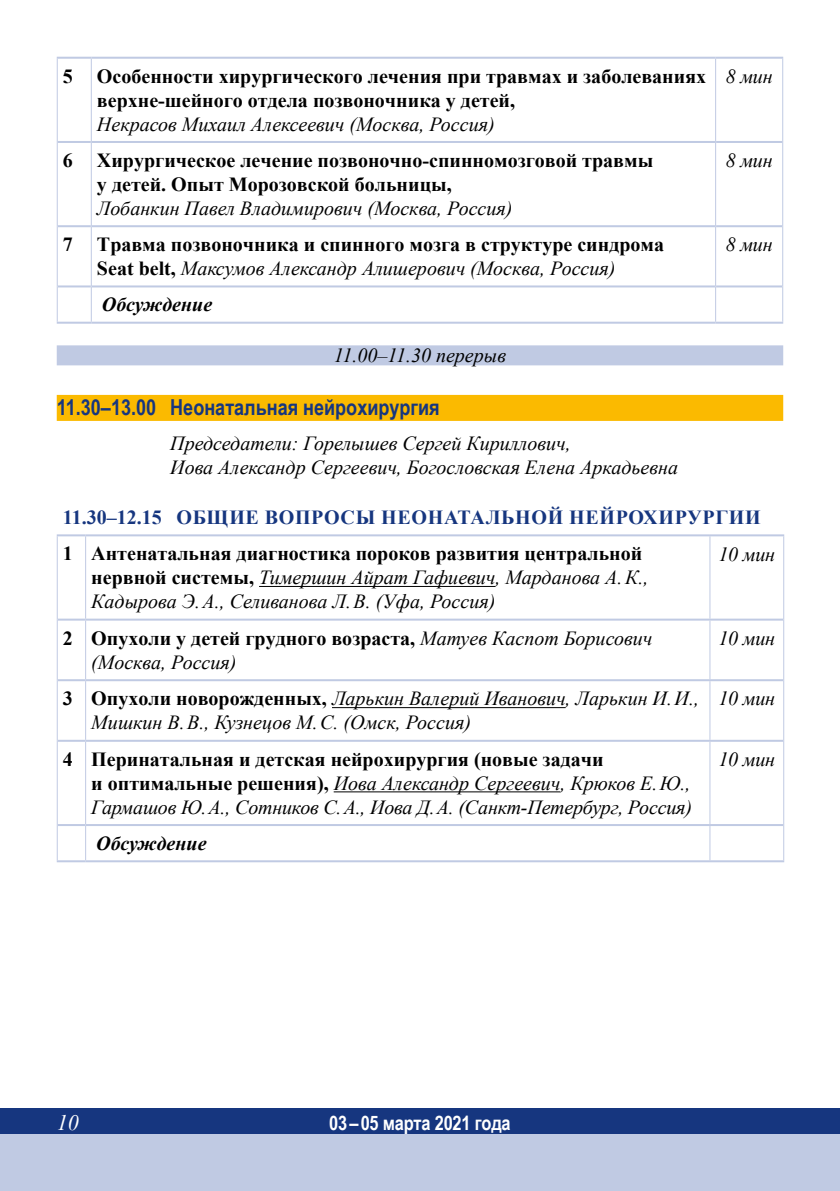
<style>
.page{position:relative;width:840px;height:1191px;background:#fff}
.page>*{position:absolute;margin:0;border:0;box-sizing:border-box;transform-origin:0 0}
.t1{font:700 22px "Arial Narrow";color:#16367f}
.t2{font:italic 22px "Times New Roman";color:#fff}
.t3{font:italic 20px/24px "Times New Roman";color:#000}
.t4{font:700 20px/24px "Times New Roman";color:#000}
.t5{font:700 20px "Times New Roman";letter-spacing:.035em;color:#16367f}
.t6{font:700 20px "Times New Roman";color:#16367f}
.t7{font:italic 700 20px "Times New Roman";color:#000}
.t8{font:700 20px "Arial Narrow";letter-spacing:-.01em;color:#fff}
.s1{font-weight:400;font-style:italic}
.s2{font-weight:700;font-style:normal}
</style>
<div class="page">
<div style="left:0;top:1108px;width:839px;height:26px;background:#16367f"></div>
<div style="left:0;top:1134px;width:839px;height:57px;background:#c0cae3"></div>
<div style="left:57px;top:345px;width:725px;height:20px;background:#c0cae3"></div>
<div style="left:57px;top:395px;width:725px;height:26px;background:#fbba00"></div>
<hr style="left:57px;top:57px;width:34px;height:2px;background:#c0cae3">
<hr style="left:91px;top:57px;width:624px;height:2px;background:#c0cae3">
<hr style="left:715px;top:57px;width:67px;height:2px;background:#c0cae3">
<hr style="left:58px;top:141px;width:33px;height:2px;background:#c0cae3">
<hr style="left:92px;top:141px;width:622px;height:2px;background:#c0cae3">
<hr style="left:715px;top:141px;width:66px;height:2px;background:#c0cae3">
<hr style="left:58px;top:225px;width:33px;height:2px;background:#c0cae3">
<hr style="left:92px;top:225px;width:622px;height:2px;background:#c0cae3">
<hr style="left:715px;top:225px;width:66px;height:2px;background:#c0cae3">
<hr style="left:58px;top:285px;width:33px;height:2px;background:#c0cae3">
<hr style="left:92px;top:285px;width:622px;height:2px;background:#c0cae3">
<hr style="left:715px;top:285px;width:66px;height:2px;background:#c0cae3">
<hr style="left:57px;top:322px;width:34px;height:2px;background:#c0cae3">
<hr style="left:91px;top:322px;width:624px;height:2px;background:#c0cae3">
<hr style="left:715px;top:322px;width:67px;height:2px;background:#c0cae3">
<hr style="left:57px;top:59px;width:1px;height:83px;background:#c0cae3">
<hr style="left:91px;top:59px;width:1px;height:83px;background:#c0cae3">
<hr style="left:714px;top:59px;width:1px;height:83px;background:#c0cae3">
<hr style="left:781px;top:59px;width:1px;height:83px;background:#c0cae3">
<hr style="left:57px;top:142px;width:1px;height:84px;background:#c0cae3">
<hr style="left:91px;top:142px;width:1px;height:84px;background:#c0cae3">
<hr style="left:714px;top:142px;width:1px;height:84px;background:#c0cae3">
<hr style="left:781px;top:142px;width:1px;height:84px;background:#c0cae3">
<hr style="left:57px;top:226px;width:1px;height:60px;background:#c0cae3">
<hr style="left:91px;top:226px;width:1px;height:60px;background:#c0cae3">
<hr style="left:714px;top:226px;width:1px;height:60px;background:#c0cae3">
<hr style="left:781px;top:226px;width:1px;height:60px;background:#c0cae3">
<hr style="left:57px;top:286px;width:1px;height:36px;background:#c0cae3">
<hr style="left:91px;top:286px;width:1px;height:36px;background:#c0cae3">
<hr style="left:714px;top:286px;width:1px;height:36px;background:#c0cae3">
<hr style="left:781px;top:286px;width:1px;height:36px;background:#c0cae3">
<hr style="left:57px;top:536px;width:1px;height:83px;background:#c0cae3">
<hr style="left:85px;top:536px;width:1px;height:82px;background:#c0cae3">
<hr style="left:709px;top:536px;width:1px;height:82px;background:#c0cae3">
<hr style="left:782px;top:536px;width:1px;height:83px;background:#c0cae3">
<hr style="left:57px;top:619px;width:1px;height:61px;background:#c0cae3">
<hr style="left:85px;top:620px;width:1px;height:59px;background:#c0cae3">
<hr style="left:709px;top:620px;width:1px;height:59px;background:#c0cae3">
<hr style="left:782px;top:619px;width:1px;height:61px;background:#c0cae3">
<hr style="left:57px;top:680px;width:1px;height:61px;background:#c0cae3">
<hr style="left:85px;top:681px;width:1px;height:59px;background:#c0cae3">
<hr style="left:709px;top:681px;width:1px;height:59px;background:#c0cae3">
<hr style="left:782px;top:680px;width:1px;height:61px;background:#c0cae3">
<hr style="left:57px;top:741px;width:1px;height:84px;background:#c0cae3">
<hr style="left:85px;top:742px;width:1px;height:82px;background:#c0cae3">
<hr style="left:709px;top:742px;width:1px;height:82px;background:#c0cae3">
<hr style="left:782px;top:741px;width:1px;height:84px;background:#c0cae3">
<hr style="left:57px;top:825px;width:1px;height:35px;background:#c0cae3">
<hr style="left:85px;top:826px;width:1px;height:34px;background:#c0cae3">
<hr style="left:709px;top:826px;width:1px;height:34px;background:#c0cae3">
<hr style="left:782px;top:825px;width:1px;height:35px;background:#c0cae3">
<hr style="left:57px;top:534px;width:29px;height:2px;background:#c0cae3">
<hr style="left:86px;top:534px;width:623px;height:2px;background:#c0cae3">
<hr style="left:709px;top:534px;width:74px;height:2px;background:#c0cae3">
<hr style="left:58px;top:618px;width:28px;height:2px;background:#c0cae3">
<hr style="left:86px;top:618px;width:623px;height:2px;background:#c0cae3">
<hr style="left:709px;top:618px;width:73px;height:2px;background:#c0cae3">
<hr style="left:58px;top:679px;width:28px;height:2px;background:#c0cae3">
<hr style="left:86px;top:679px;width:623px;height:2px;background:#c0cae3">
<hr style="left:709px;top:679px;width:73px;height:2px;background:#c0cae3">
<hr style="left:58px;top:740px;width:28px;height:2px;background:#c0cae3">
<hr style="left:86px;top:740px;width:623px;height:2px;background:#c0cae3">
<hr style="left:709px;top:740px;width:73px;height:2px;background:#c0cae3">
<hr style="left:58px;top:824px;width:28px;height:2px;background:#c0cae3">
<hr style="left:86px;top:824px;width:623px;height:2px;background:#c0cae3">
<hr style="left:709px;top:824px;width:73px;height:2px;background:#c0cae3">
<hr style="left:57px;top:860px;width:29px;height:2px;background:#c0cae3">
<hr style="left:86px;top:860px;width:623px;height:2px;background:#c0cae3">
<hr style="left:709px;top:860px;width:74px;height:2px;background:#c0cae3">
<hr style="left:259px;top:586px;width:236px;height:1px;background:#000">
<hr style="left:332px;top:707px;width:233px;height:1px;background:#000">
<hr style="left:333px;top:791px;width:227px;height:1px;background:#000">
<p class="t4" style="left:97px;top:63px;width:610px;text-indent:-34px">5 Особенности хирургического лечения при травмах и заболеваниях верхне-шейного отдела позвоночника у детей,</p>
<p class="t3" style="left:97px;top:111px;width:399px">Некрасов Михаил Алексеевич (Москва, Россия)</p>
<p class="t4" style="left:97px;top:148px;width:557px;text-indent:-34px">6 Хирургическое лечение позвоночно-спинномозговой травмы у детей. Опыт Морозовской больницы,</p>
<p class="t3" style="left:97px;top:196px;width:417px">Лобанкин Павел Владимирович (Москва, Россия)</p>
<p class="t3" style="left:725px;top:64px;width:48px">8 мин</p>
<p class="t3" style="left:725px;top:148px;width:48px">8 мин</p>
<p class="t4" style="left:97px;top:232px;width:568px;text-indent:-34px">7 Травма позвоночника и спинного мозга в структуре синдрома<br>Seat belt, <span class="s1">Максумов Александр Алишерович (Москва, Россия)</span></p>
<p class="t3" style="left:725px;top:232px;width:48px">8 мин</p>
<p class="t7" style="left:102px;top:291px;width:112px">Обсуждение</p>
<p class="t3" style="left:334px;top:343px;width:174px">11.00–11.30 перерыв</p>
<p class="t1" style="left:57px;top:390px;width:384px">11.30–13.00 Неонатальная нейрохирургия</p>
<p class="t3" style="left:170px;top:431px;width:509px">Председатели: Горелышев Сергей Кириллович,<br>Иова Александр Сергеевич, Богословская Елена Аркадьевна</p>
<p class="t6" style="left:63px;top:503px;width:218px">11.30–12.15 Общие вопрос</p>
<p class="t5" style="left:355px;top:503px;width:42px">ы неонатал</p>
<p class="t5" style="left:501px;top:503px;width:130px">ьной нейрохирургии</p>
<p class="t3" style="left:91px;top:541px;width:558px;text-indent:-28px"><span class="s2">1 Антенатальная диагностика пороков развития центральной нервной системы,</span> Тимершин Айрат Гафиевич, Марданова А.К.,<br>Кадырова Э.А., Селиванова Л.В. (Уфа, Россия)</p>
<p class="t3" style="left:718px;top:541px;width:58px">10 мин</p>
<p class="t3" style="left:91px;top:625px;width:562px;text-indent:-28px"><span class="s2">2 Опухоли у детей грудного возраста,</span> Матуев Каспот Борисович (Москва, Россия)</p>
<p class="t3" style="left:718px;top:625px;width:58px">10 мин</p>
<p class="t3" style="left:91px;top:686px;width:609px;text-indent:-28px"><span class="s2">3 Опухоли новорожденных,</span> Ларькин Валерий Иванович, Ларькин И.И.,<br>Мишкин В.В., Кузнецов М.С. (Омск, Россия)</p>
<p class="t3" style="left:718px;top:686px;width:58px">10 мин</p>
<p class="t3" style="left:91px;top:746px;width:602px;text-indent:-28px"><span class="s2">4 Перинатальная и детская нейрохирургия (новые задачи<br>и оптимальные решения),</span> Иова Александр Сергеевич, Крюков Е.Ю.,<br>Гармашов Ю.А., Сотников С.А., Иова Д.А. (Санкт-Петербург, Россия)</p>
<p class="t3" style="left:718px;top:747px;width:58px">10 мин</p>
<p class="t7" style="left:96px;top:829px;width:112px">Обсуждение</p>
<p class="t2" style="left:57px;top:1107px;width:23px">10</p>
<p class="t8" style="left:329px;top:1107px;width:183px">03 – 05 марта 2021 года</p>
</div>
